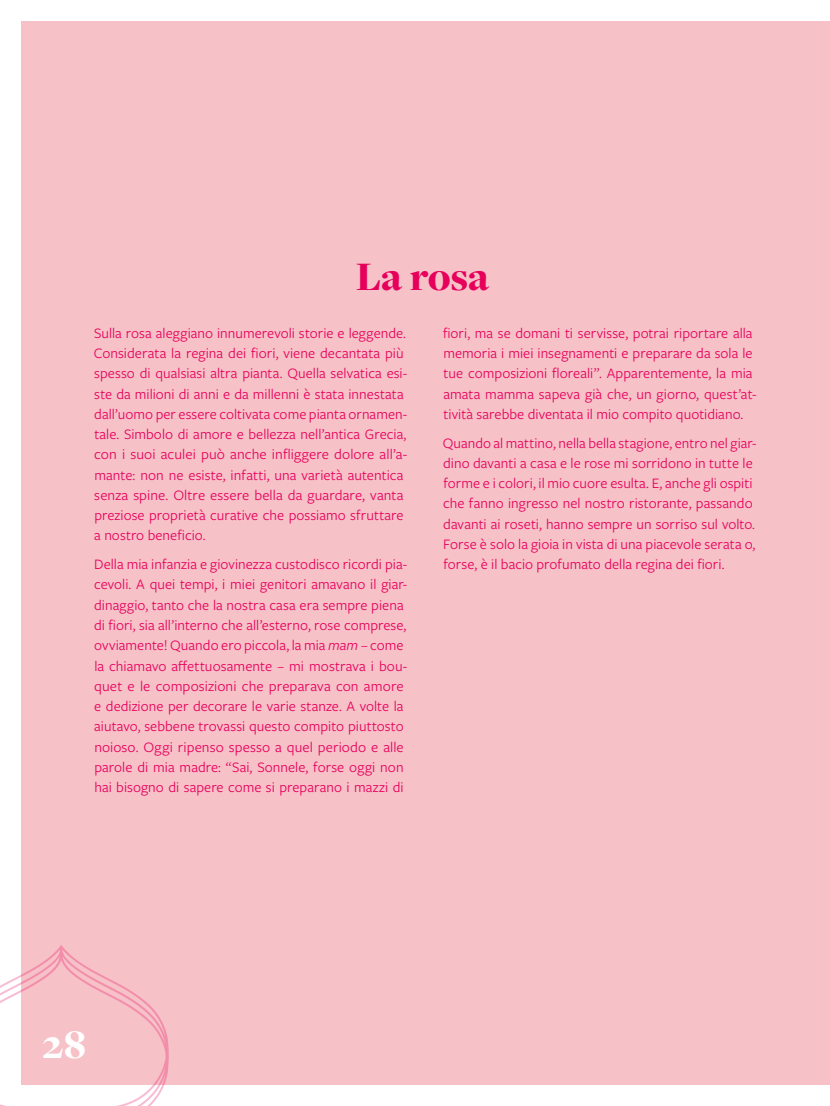
<style>
.page{position:relative;width:830px;height:1106px;background:#fff}
.page>*{position:absolute;margin:0;border:0;box-sizing:border-box;transform-origin:0 0}
.t1{font:900 42px "Freight Disp Pro";color:#e6005b}
.t2{font:900 42px "Freight Disp Pro";color:#fff}
.t3{font:15px/20.2px "Freight Sans Pro";letter-spacing:.005em;color:#e6005b}
.s1{font-style:italic}
</style>
<div class="page">
<div style="left:21px;top:21px;width:808px;height:1063px;background:#f7c1c8"></div>
<svg style="left:0;top:945px;width:169px;height:161px"></svg>
<h1 class="t1" style="left:356px;top:249px;width:134px">La rosa</h1>
<p class="t3" style="left:94px;top:322px;width:315px">Sulla rosa aleggiano innumerevoli storie e leggende.<br>Considerata la regina dei fiori, viene decantata più spesso di qualsiasi altra pianta. Quella selvatica esi&shy;ste da milioni di anni e da millenni è stata innestata dall’uomo per essere coltivata come pianta ornamen&shy;tale. Simbolo di amore e bellezza nell’antica Grecia, con i suoi aculei può anche infliggere dolore all’a&shy;mante: non ne esiste, infatti, una varietà autentica senza spine. Oltre essere bella da guardare, vanta preziose proprietà curative che possiamo sfruttare a nostro beneficio.</p>
<p class="t3" style="left:94px;top:553px;width:314px">Della mia infanzia e giovinezza custodisco ricordi pia&shy;cevoli. A quei tempi, i miei genitori amavano il giar&shy;dinaggio, tanto che la nostra casa era sempre piena di fiori, sia all’interno che all’esterno, rose comprese, ovviamente! Quando ero piccola, la mia <span class="s1">mam</span> – come la chiamavo affettuosamente – mi mostrava i bou&shy;quet e le composizioni che preparava con amore e dedizione per decorare le varie stanze. A volte la aiutavo, sebbene trovassi questo compito piuttosto noioso. Oggi ripenso spesso a quel periodo e alle parole di mia madre: “Sai, Sonnele, forse oggi non hai bisogno di sapere come si preparano i mazzi di</p>
<p class="t3" style="left:443px;top:322px;width:315px">fiori, ma se domani ti servisse, potrai riportare alla memoria i miei insegnamenti e preparare da sola le tue composizioni floreali”. Apparentemente, la mia amata mamma sapeva già che, un giorno, quest’at&shy;tività sarebbe diventata il mio compito quotidiano.</p>
<p class="t3" style="left:442px;top:432px;width:315px">Quando al mattino, nella bella stagione, entro nel giar&shy;dino davanti a casa e le rose mi sorridono in tutte le forme e i colori, il mio cuore esulta. E, anche gli ospiti che fanno ingresso nel nostro ristorante, passando davanti ai roseti, hanno sempre un sorriso sul volto.<br>Forse è solo la gioia in vista di una piacevole serata o, forse, è il bacio profumato della regina dei fiori.</p>
<h1 class="t2" style="left:43px;top:1016px;width:45px">28</h1>
</div>
